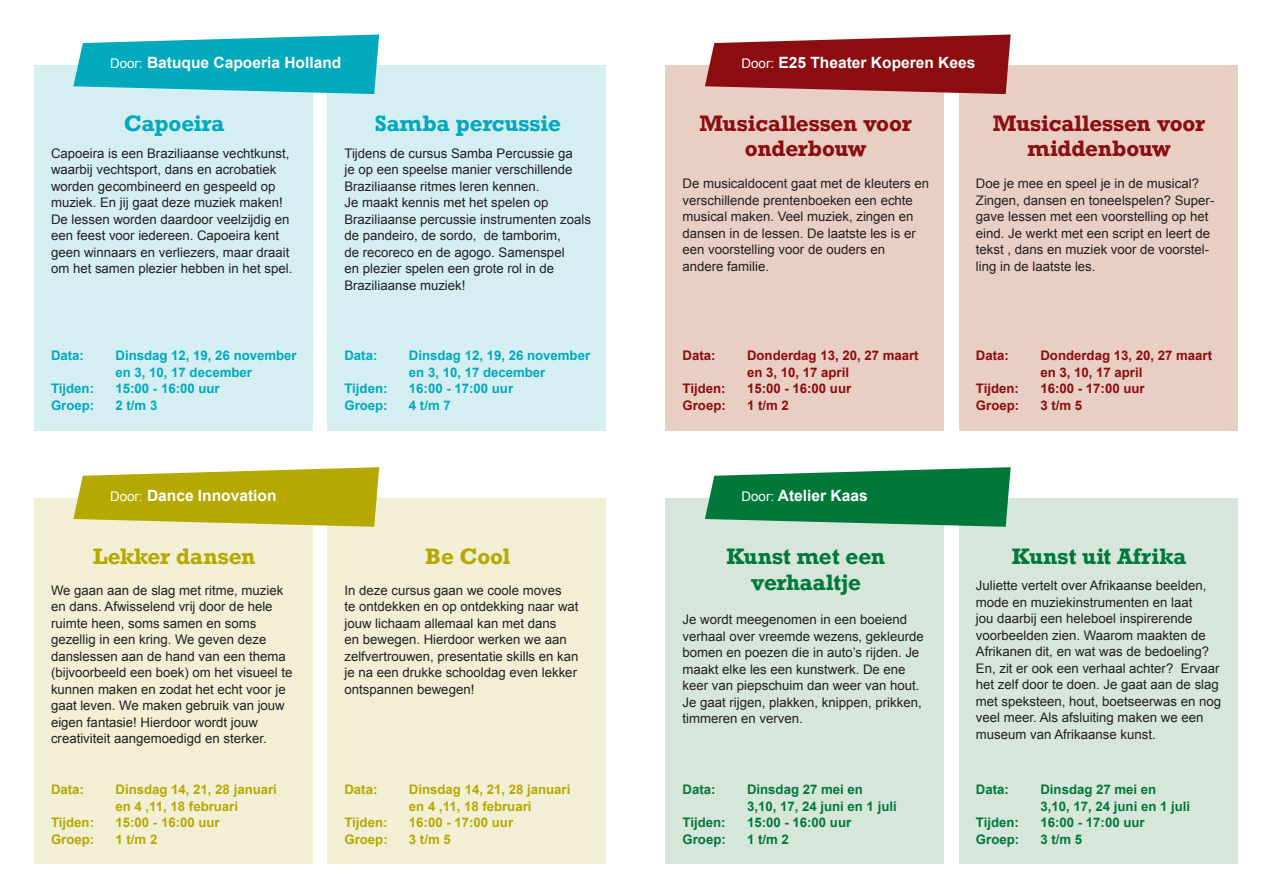
<style>
.page{position:relative;width:1263px;height:893px;background:#fff}
.page>*{position:absolute;margin:0;border:0;box-sizing:border-box;transform-origin:0 0}
.t1{font:700 21px/25.2px "Rockwell";letter-spacing:-.01em;color:#8b0d10;text-align:center}
.t2{font:700 21px/25.2px "Rockwell";color:#00783a;text-align:center}
.t3{font:700 21px "Rockwell";color:#00aabc}
.t4{font:700 21px "Rockwell";color:#b5a901}
.t5{font:700 15.6px "Arial";color:#fff}
.t6{font:13.2px/16.5px "Arial";color:#231f20}
.t7{font:700 13.2px/16.5px "Arial";color:#00aabc}
.t8{font:700 13.2px/16.5px "Arial";color:#b5a901}
.t9{font:700 13.2px/16.5px "Arial";color:#8b0d10}
.t10{font:700 13.2px/16.5px "Arial";color:#00783a}
.s1{font-weight:400;font-size:13.35px}
</style>
<div class="page">
<div style="left:327px;top:66px;width:279px;height:365px;background:#d5eef2"></div>
<div style="left:34px;top:66px;width:279px;height:365px;background:#d5eef2"></div>
<div style="left:327px;top:498px;width:279px;height:366px;background:#f2efd4"></div>
<div style="left:34px;top:498px;width:279px;height:366px;background:#f2efd4"></div>
<div style="left:959px;top:66px;width:278px;height:365px;background:#e9cec3"></div>
<div style="left:665px;top:66px;width:279px;height:365px;background:#e9cec3"></div>
<div style="left:959px;top:498px;width:278px;height:366px;background:#d6e6da"></div>
<div style="left:665px;top:498px;width:279px;height:366px;background:#d6e6da"></div>
<svg style="left:73px;top:34px;width:306px;height:60px;background:#26b6c6"></svg>
<svg style="left:705px;top:34px;width:306px;height:60px;background:#9c3132"></svg>
<svg style="left:73px;top:467px;width:306px;height:60px;background:#c0b527"></svg>
<svg style="left:705px;top:467px;width:306px;height:60px;background:#268c57"></svg>
<p class="t5" style="left:110px;top:53px;width:233px"><span class="s1">Door:</span> Batuque Capoeria Holland</p>
<h1 class="t3" style="left:124px;top:109px;width:102px">Capoeira</h1>
<p class="t6" style="left:51px;top:145px;width:243px">Capoeira is een Braziliaanse vechtkunst, waarbij vechtsport, dans en acrobatiek worden gecombineerd en gespeeld op muziek. En jij gaat deze muziek maken!<br>De lessen worden daardoor veelzijdig en een feest voor iedereen. Capoeira kent geen winnaars en verliezers, maar draait om het samen plezier hebben in het spel.</p>
<p class="t7" style="left:51px;top:348px;width:34px">Data:</p>
<p class="t7" style="left:116px;top:348px;width:183px">Dinsdag 12, 19, 26 november en 3, 10, 17 december</p>
<p class="t7" style="left:51px;top:381px;width:45px">Tijden:</p>
<p class="t7" style="left:116px;top:381px;width:106px">15:00 - 16:00 uur</p>
<p class="t7" style="left:51px;top:397px;width:45px">Groep:</p>
<p class="t7" style="left:116px;top:397px;width:43px">2 t/m 3</p>
<p class="t5" style="left:110px;top:485px;width:168px"><span class="s1">Door:</span> Dance Innovation</p>
<h1 class="t4" style="left:93px;top:543px;width:164px">Lekker dansen</h1>
<p class="t6" style="left:51px;top:582px;width:243px">We gaan aan de slag met ritme, muziek en dans. Afwisselend vrij door de hele ruimte heen, soms samen en soms gezellig in een kring. We geven deze danslessen aan de hand van een thema (bijvoorbeeld een boek) om het visueel te kunnen maken en zodat het echt voor je gaat leven. We maken gebruik van jouw eigen fantasie! Hierdoor wordt jouw creativiteit aangemoedigd en sterker.</p>
<p class="t8" style="left:51px;top:782px;width:34px">Data:</p>
<p class="t8" style="left:116px;top:782px;width:163px">Dinsdag 14, 21, 28 januari en 4 ,11, 18 februari</p>
<p class="t8" style="left:51px;top:815px;width:45px">Tijden:</p>
<p class="t8" style="left:116px;top:815px;width:106px">15:00 - 16:00 uur</p>
<p class="t8" style="left:51px;top:831px;width:45px">Groep:</p>
<p class="t8" style="left:116px;top:831px;width:43px">1 t/m 2</p>
<h1 class="t3" style="left:375px;top:109px;width:188px">Samba percussie</h1>
<p class="t6" style="left:344px;top:145px;width:248px">Tijdens de cursus Samba Percussie ga<br>je op een speelse manier verschillende Braziliaanse ritmes leren kennen.<br>Je maakt kennis met het spelen op Braziliaanse percussie instrumenten zoals de pandeiro, de sordo, de tamborim,<br>de recoreco en de agogo. Samenspel<br>en plezier spelen een grote rol in de Braziliaanse muziek!</p>
<p class="t7" style="left:344px;top:348px;width:34px">Data:</p>
<p class="t7" style="left:409px;top:348px;width:183px">Dinsdag 12, 19, 26 november en 3, 10, 17 december</p>
<p class="t7" style="left:344px;top:381px;width:45px">Tijden:</p>
<p class="t7" style="left:409px;top:381px;width:106px">16:00 - 17:00 uur</p>
<p class="t7" style="left:344px;top:397px;width:45px">Groep:</p>
<p class="t7" style="left:409px;top:397px;width:43px">4 t/m 7</p>
<h1 class="t4" style="left:425px;top:543px;width:87px">Be Cool</h1>
<p class="t6" style="left:344px;top:582px;width:236px">In deze cursus gaan we coole moves<br>te ontdekken en op ontdekking naar wat jouw lichaam allemaal kan met dans<br>en bewegen. Hierdoor werken we aan zelfvertrouwen, presentatie skills en kan je na een drukke schooldag even lekker ontspannen bewegen!</p>
<p class="t8" style="left:344px;top:782px;width:34px">Data:</p>
<p class="t8" style="left:409px;top:782px;width:163px">Dinsdag 14, 21, 28 januari en 4 ,11, 18 februari</p>
<p class="t8" style="left:344px;top:815px;width:45px">Tijden:</p>
<p class="t8" style="left:409px;top:815px;width:106px">16:00 - 17:00 uur</p>
<p class="t8" style="left:344px;top:831px;width:45px">Groep:</p>
<p class="t8" style="left:409px;top:831px;width:43px">3 t/m 5</p>
<p class="t5" style="left:742px;top:53px;width:235px"><span class="s1">Door:</span> E25 Theater Koperen Kees</p>
<h1 class="t1" style="left:699px;top:110px;width:214px">Musicallessen voor onderbouw</h1>
<p class="t6" style="left:682px;top:175px;width:248px">De musicaldocent gaat met de kleuters en verschillende prentenboeken een echte musical maken. Veel muziek, zingen en dansen in de lessen. De laatste les is er een voorstelling voor de ouders en andere familie.</p>
<h1 class="t1" style="left:993px;top:110px;width:214px">Musicallessen voor middenbouw</h1>
<p class="t6" style="left:976px;top:175px;width:240px">Doe je mee en speel je in de musical?<br>Zingen, dansen en toneelspelen? Super&shy;gave lessen met een voorstelling op het eind. Je werkt met een script en leert de tekst , dans en muziek voor de voorstel&shy;ling in de laatste les.</p>
<p class="t9" style="left:682px;top:348px;width:34px">Data:</p>
<p class="t9" style="left:747px;top:348px;width:173px">Donderdag 13, 20, 27 maart en 3, 10, 17 april</p>
<p class="t9" style="left:682px;top:381px;width:45px">Tijden:</p>
<p class="t9" style="left:747px;top:381px;width:106px">15:00 - 16:00 uur</p>
<p class="t9" style="left:682px;top:397px;width:45px">Groep:</p>
<p class="t9" style="left:747px;top:397px;width:43px">1 t/m 2</p>
<p class="t9" style="left:976px;top:348px;width:34px">Data:</p>
<p class="t9" style="left:1040px;top:348px;width:173px">Donderdag 13, 20, 27 maart en 3, 10, 17 april</p>
<p class="t9" style="left:976px;top:381px;width:45px">Tijden:</p>
<p class="t9" style="left:1040px;top:381px;width:106px">16:00 - 17:00 uur</p>
<p class="t9" style="left:976px;top:397px;width:45px">Groep:</p>
<p class="t9" style="left:1040px;top:397px;width:43px">3 t/m 5</p>
<p class="t5" style="left:742px;top:485px;width:128px"><span class="s1">Door:</span> Atelier Kaas</p>
<h1 class="t2" style="left:726px;top:544px;width:160px">Kunst met een verhaaltje</h1>
<p class="t6" style="left:682px;top:611px;width:243px">Je wordt meegenomen in een boeiend verhaal over vreemde wezens, gekleurde bomen en poezen die in auto’s rijden. Je maakt elke les een kunstwerk. De ene keer van piepschuim dan weer van hout.<br>Je gaat rijgen, plakken, knippen, prikken, timmeren en verven.</p>
<h1 class="t2" style="left:1012px;top:544px;width:176px">Kunst uit Afrika</h1>
<p class="t6" style="left:976px;top:577px;width:247px">Juliette vertelt over Afrikaanse beelden, mode en muziekinstrumenten en laat<br>jou daarbij een heleboel inspirerende voorbeelden zien. Waarom maakten de Afrikanen dit, en wat was de bedoeling?<br>En, zit er ook een verhaal achter? Ervaar het zelf door te doen. Je gaat aan de slag met speksteen, hout, boetseerwas en nog veel meer. Als afsluiting maken we een museum van Afrikaanse kunst.</p>
<p class="t10" style="left:682px;top:782px;width:34px">Data:</p>
<p class="t10" style="left:747px;top:782px;width:151px">Dinsdag 27 mei en<br>3,10, 17, 24 juni en 1 juli</p>
<p class="t10" style="left:682px;top:815px;width:45px">Tijden:</p>
<p class="t10" style="left:747px;top:815px;width:106px">15:00 - 16:00 uur</p>
<p class="t10" style="left:682px;top:831px;width:45px">Groep:</p>
<p class="t10" style="left:747px;top:831px;width:43px">1 t/m 2</p>
<p class="t10" style="left:976px;top:782px;width:34px">Data:</p>
<p class="t10" style="left:1040px;top:782px;width:151px">Dinsdag 27 mei en<br>3,10, 17, 24 juni en 1 juli</p>
<p class="t10" style="left:976px;top:815px;width:45px">Tijden:</p>
<p class="t10" style="left:1040px;top:815px;width:106px">16:00 - 17:00 uur</p>
<p class="t10" style="left:976px;top:831px;width:45px">Groep:</p>
<p class="t10" style="left:1040px;top:831px;width:43px">3 t/m 5</p>
</div>
